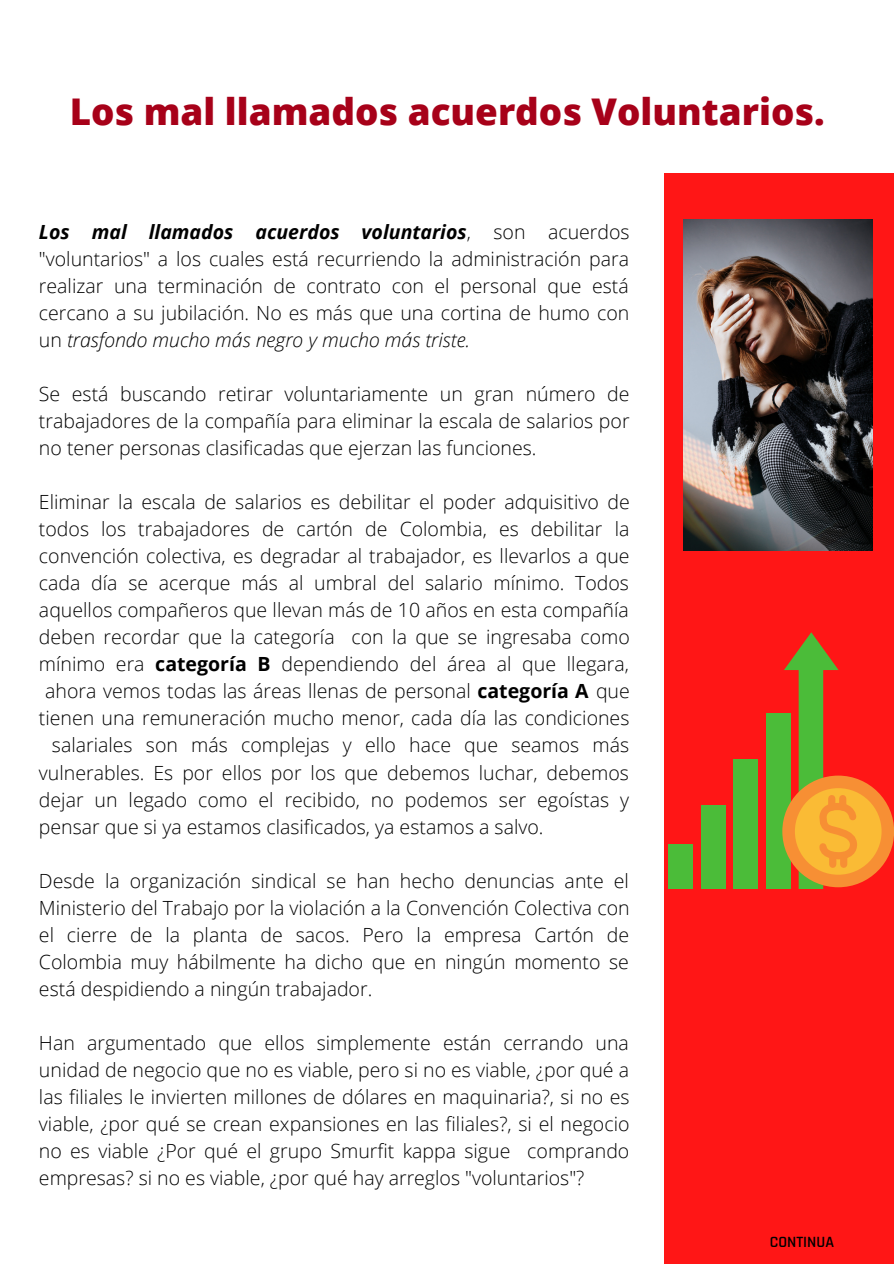
<style>
.page{position:relative;width:894px;height:1264px;background:#fff}
.page>*{position:absolute;margin:0;border:0;box-sizing:border-box;transform-origin:0 0}
.t1{font:800 36.75px "Open Sans";color:#a70119}
.t2{font:300 19.5px/27px "Open Sans";color:#000;text-align:justify}
.t3{font:600 15.9px "Rajdhani";color:#000}
.s1{font-weight:700;font-style:italic}
.s2{font-style:italic}
.s3{font-weight:700}
</style>
<div class="page">
<div style="left:664px;top:174px;width:229px;height:1089px;background:#ff1616"></div>
<img style="left:683px;top:219px;width:189px;height:331px">
<div style="left:765px;top:714px;width:25px;height:175px;background:#4bbc39"></div>
<div style="left:733px;top:759px;width:24px;height:130px;background:#4bbc39"></div>
<div style="left:700px;top:805px;width:25px;height:84px;background:#4bbc39"></div>
<div style="left:668px;top:844px;width:24px;height:45px;background:#4bbc39"></div>
<div style="left:782px;top:775px;width:111px;height:112px;background:#f78f34;border-radius:50%"></div>
<div style="left:794px;top:788px;width:87px;height:86px;background:#fabb35;border-radius:50%"></div>
<svg style="left:783px;top:632px;width:77px;height:257px"></svg>
<div style="left:827px;top:798px;width:8px;height:9px;background:#f78f34"></div>
<div style="left:838px;top:798px;width:8px;height:9px;background:#f78f34"></div>
<div style="left:828px;top:855px;width:8px;height:9px;background:#f78f34"></div>
<div style="left:839px;top:855px;width:8px;height:9px;background:#f78f34"></div>
<p class="t1" style="left:70px;top:86px;width:756px">Los mal llamados acuerdos Voluntarios.</p>
<p class="t2" style="left:39px;top:218px;width:592px"><span class="s1">Los mal llamados acuerdos voluntarios</span>, son acuerdos "voluntarios" a los cuales está recurriendo la administración para realizar una terminación de contrato con el personal que está cercano a su jubilación. No es más que una cortina de humo con un <span class="s2">trasfondo mucho más negro y mucho más triste.</span></p>
<p class="t2" style="left:39px;top:380px;width:592px">Se está buscando retirar voluntariamente un gran número de trabajadores de la compañía para eliminar la escala de salarios por no tener personas clasificadas que ejerzan las funciones.</p>
<p class="t2" style="left:39px;top:488px;width:592px">Eliminar la escala de salarios es debilitar el poder adquisitivo de</p>
<p class="t2" style="left:39px;top:515px;width:591px">todos los trabajadores de cartón de Colombia, es debilitar la</p>
<p class="t2" style="left:39px;top:542px;width:592px">convención colectiva, es degradar al trabajador, es llevarlos a que</p>
<p class="t2" style="left:39px;top:569px;width:591px">cada día se acerque más al umbral del salario mínimo. Todos</p>
<p class="t2" style="left:39px;top:596px;width:591px">aquellos compañeros que llevan más de 10 años en esta compañía</p>
<p class="t2" style="left:39px;top:623px;width:592px">deben recordar que la categoría con la que se ingresaba como</p>
<p class="t2" style="left:39px;top:650px;width:591px">mínimo era <span class="s3">categoría B</span> dependiendo del área al que llegara,</p>
<p class="t2" style="left:45px;top:677px;width:586px">ahora vemos todas las áreas llenas de personal <span class="s3">categoría A</span> que</p>
<p class="t2" style="left:39px;top:704px;width:591px">tienen una remuneración mucho menor, cada día las condiciones</p>
<p class="t2" style="left:52px;top:731px;width:578px">salariales son más complejas y ello hace que seamos más</p>
<p class="t2" style="left:39px;top:758px;width:591px">vulnerables. Es por ellos por los que debemos luchar, debemos</p>
<p class="t2" style="left:39px;top:785px;width:591px">dejar un legado como el recibido, no podemos ser egoístas y</p>
<p class="t2" style="left:39px;top:812px;width:506px">pensar que si ya estamos clasificados, ya estamos a salvo.</p>
<p class="t2" style="left:39px;top:866px;width:592px">Desde la organización sindical se han hecho denuncias ante el Ministerio del Trabajo por la violación a la Convención Colectiva con el cierre de la planta de sacos. Pero la empresa Cartón de Colombia muy hábilmente ha dicho que en ningún momento se está despidiendo a ningún trabajador.</p>
<p class="t2" style="left:39px;top:1028px;width:592px">Han argumentado que ellos simplemente están cerrando una unidad de negocio que no es viable, pero si no es viable, ¿por qué a las filiales le invierten millones de dólares en maquinaria?, si no es viable, ¿por qué se crean expansiones en las filiales?, si el negocio no es viable ¿Por qué el grupo Smurfit kappa sigue comprando empresas? si no es viable, ¿por qué hay arreglos "voluntarios"?</p>
<p class="t3" style="left:769px;top:1231px;width:66px">CONTINUA</p>
</div>
